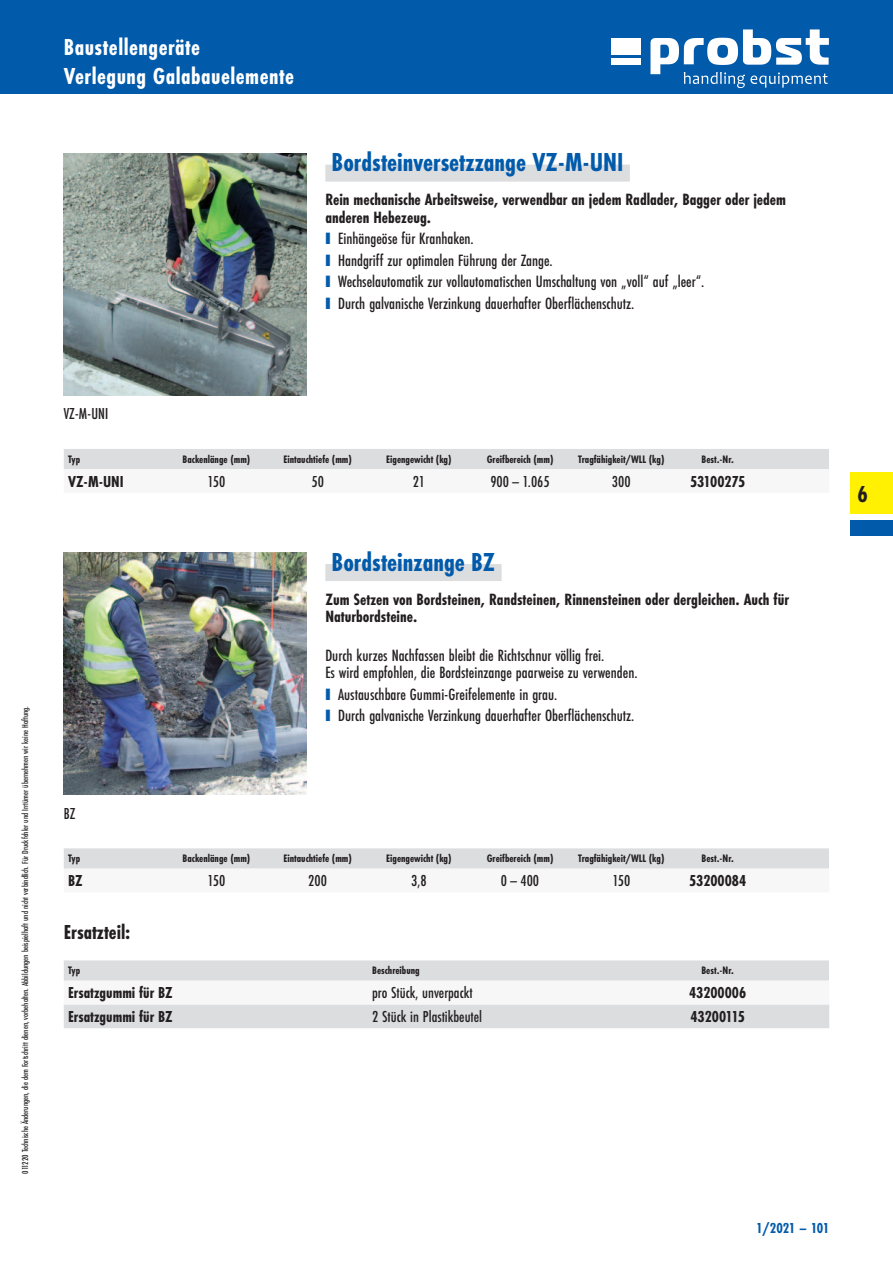
<style>
.page{position:relative;width:893px;height:1263px;background:#fff}
.page>*{position:absolute;margin:0;border:0;box-sizing:border-box;transform-origin:0 0}
.t1{font:700 27px "Futura PT Cond";color:#015aaa}
.t2{font:700 24px/28.5px "Futura PT Cond";letter-spacing:.02em;color:#fff}
.t3{font:700 24px "Futura PT Cond";color:#231f20}
.t4{font:700 21px "Futura PT Cond";color:#231f20}
.t5{font:500 16.95px/17.2px "Futura PT Cond";color:#231f20}
.t6{font:700 16.95px/17.2px "Futura PT Cond";color:#231f20}
.t7{font:500 16.5px "Futura PT Cond";color:#231f20}
.t8{font:700 16.5px "Futura PT Cond";color:#231f20}
.t9{font:700 15px "Futura PT Cond";letter-spacing:-.03em;color:#015aaa}
.t10{font:700 11.25px "Futura PT Cond";color:#231f20}
.t11{font:500 9px "Futura PT Cond";color:#231f20}
.s1{font-family:"Arial";font-weight:400;font-size:24.6px;color:#015aaa}
</style>
<div class="page">
<div style="left:0;top:0;width:893px;height:94px;background:#015aaa"></div>
<div style="left:611px;top:38px;width:29px;height:17px;background:#fff"></div>
<div style="left:611px;top:58px;width:29px;height:7px;background:#fff"></div>
<svg style="left:650px;top:29px;width:179px;height:59px"></svg>
<div style="left:850px;top:472px;width:43px;height:42px;background:#fff101"></div>
<div style="left:850px;top:520px;width:43px;height:16px;background:#015aaa"></div>
<img style="left:64px;top:153px;width:242px;height:242px">
<div style="left:325px;top:165px;width:305px;height:17px;background:#dcdddf"></div>
<div style="left:64px;top:449px;width:765px;height:20px;background:#dcdddf"></div>
<img style="left:64px;top:553px;width:242px;height:242px">
<div style="left:325px;top:564px;width:176px;height:17px;background:#dcdddf"></div>
<svg style="left:64px;top:848px;width:765px;height:21px;background:#dddee0"></svg>
<div style="left:64px;top:960px;width:765px;height:68px;background:#dcdddf"></div>
<svg style="left:64px;top:981px;width:765px;height:23px"></svg>
<h2 class="t2" style="left:64px;top:34px;width:232px">Baustellengeräte<br>Verlegung Galabauelemente</h2>
<h1 class="t1" style="left:332px;top:149px;width:293px">Bordsteinversetzzange VZ-M-UNI</h1>
<p class="t6" style="left:325px;top:192px;width:462px">Rein mechanische Arbeitsweise, verwendbar an jedem Radlader, Bagger oder jedem anderen Hebezeug.</p>
<p class="t5" style="left:325px;top:231px;width:150px"><span class="s1">■</span> Einhängeöse für Kranhaken.</p>
<p class="t5" style="left:325px;top:252px;width:229px"><span class="s1">■</span> Handgriff zur optimalen Führung der Zange.</p>
<p class="t5" style="left:325px;top:274px;width:380px"><span class="s1">■</span> Wechselautomatik zur vollautomatischen Umschaltung von „voll“ auf „leer“.</p>
<p class="t5" style="left:325px;top:295px;width:311px"><span class="s1">■</span> Durch galvanische Verzinkung dauerhafter Oberflächenschutz.</p>
<p class="t11" style="left:21px;top:1174px;width:469px;rotate:-90deg">011220 Technische Änderungen, die dem Fortschritt dienen, vorbehalten. Abbildungen beispielhaft und nicht verbindlich. Für Druckfehler und Irrtümer übernehmen wir keine Haftung.</p>
<p class="t7" style="left:64px;top:405px;width:46px">VZ- M- UNI</p>
<p class="t10" style="left:68px;top:453px;width:14px">Typ</p>
<p class="t10" style="left:182px;top:453px;width:69px">Backenlänge (mm)</p>
<p class="t10" style="left:283px;top:453px;width:70px">Eintauchtiefe (mm)</p>
<p class="t10" style="left:386px;top:453px;width:67px">Eigengewicht (kg)</p>
<p class="t10" style="left:487px;top:453px;width:68px">Greifbereich (mm)</p>
<p class="t10" style="left:578px;top:453px;width:88px">Tragfähigkeit/WLL (kg)</p>
<p class="t10" style="left:701px;top:453px;width:34px">Best.- Nr.</p>
<p class="t8" style="left:68px;top:473px;width:57px">VZ- M- UNI</p>
<p class="t7" style="left:207px;top:473px;width:19px">150</p>
<p class="t7" style="left:311px;top:473px;width:14px">50</p>
<p class="t7" style="left:413px;top:473px;width:14px">21</p>
<p class="t7" style="left:490px;top:473px;width:61px">900 – 1.065</p>
<p class="t7" style="left:612px;top:473px;width:20px">300</p>
<p class="t8" style="left:690px;top:473px;width:57px">53100275</p>
<p class="t7" style="left:64px;top:805px;width:13px">BZ</p>
<h1 class="t1" style="left:332px;top:548px;width:165px">Bordsteinzange BZ</h1>
<p class="t6" style="left:325px;top:591px;width:465px">Zum Setzen von Bordsteinen, Randsteinen, Rinnensteinen oder dergleichen. Auch für<br>Naturbordsteine.</p>
<p class="t5" style="left:325px;top:647px;width:314px">Durch kurzes Nachfassen bleibt die Richtschnur völlig frei.<br>Es wird empfohlen, die Bordsteinzange paarweise zu verwenden.</p>
<p class="t5" style="left:325px;top:686px;width:234px"><span class="s1">■</span> Austauschbare Gummi-Greifelemente in grau.</p>
<p class="t5" style="left:325px;top:707px;width:311px"><span class="s1">■</span> Durch galvanische Verzinkung dauerhafter Oberflächenschutz.</p>
<p class="t10" style="left:68px;top:853px;width:14px">Typ</p>
<p class="t10" style="left:182px;top:853px;width:69px">Backenlänge (mm)</p>
<p class="t10" style="left:283px;top:853px;width:70px">Eintauchtiefe (mm)</p>
<p class="t10" style="left:386px;top:853px;width:67px">Eigengewicht (kg)</p>
<p class="t10" style="left:487px;top:853px;width:68px">Greifbereich (mm)</p>
<p class="t10" style="left:578px;top:853px;width:88px">Tragfähigkeit/WLL (kg)</p>
<p class="t10" style="left:701px;top:853px;width:34px">Best.- Nr.</p>
<p class="t8" style="left:68px;top:872px;width:16px">BZ</p>
<p class="t7" style="left:207px;top:872px;width:19px">150</p>
<p class="t7" style="left:308px;top:872px;width:20px">200</p>
<p class="t7" style="left:411px;top:872px;width:17px">3,8</p>
<p class="t7" style="left:501px;top:872px;width:40px">0 – 400</p>
<p class="t7" style="left:612px;top:872px;width:19px">150</p>
<p class="t8" style="left:689px;top:872px;width:59px">53200084</p>
<p class="t4" style="left:64px;top:922px;width:68px">Ersatzteil:</p>
<p class="t10" style="left:68px;top:965px;width:14px">Typ</p>
<p class="t10" style="left:372px;top:965px;width:49px">Beschreibung</p>
<p class="t10" style="left:701px;top:965px;width:34px">Best.- Nr.</p>
<p class="t8" style="left:68px;top:984px;width:106px">Ersatzgummi für BZ</p>
<p class="t7" style="left:372px;top:984px;width:102px">pro Stück, unverpackt</p>
<p class="t8" style="left:689px;top:984px;width:59px">43200006</p>
<p class="t8" style="left:68px;top:1008px;width:106px">Ersatzgummi für BZ</p>
<p class="t7" style="left:372px;top:1008px;width:112px">2 Stück in Plastikbeutel</p>
<p class="t8" style="left:690px;top:1008px;width:56px">43200115</p>
<h2 class="t3" style="left:857px;top:482px;width:12px">6</h2>
<p class="t9" style="left:756px;top:1221px;width:75px">1/2021 – 101</p>
</div>
